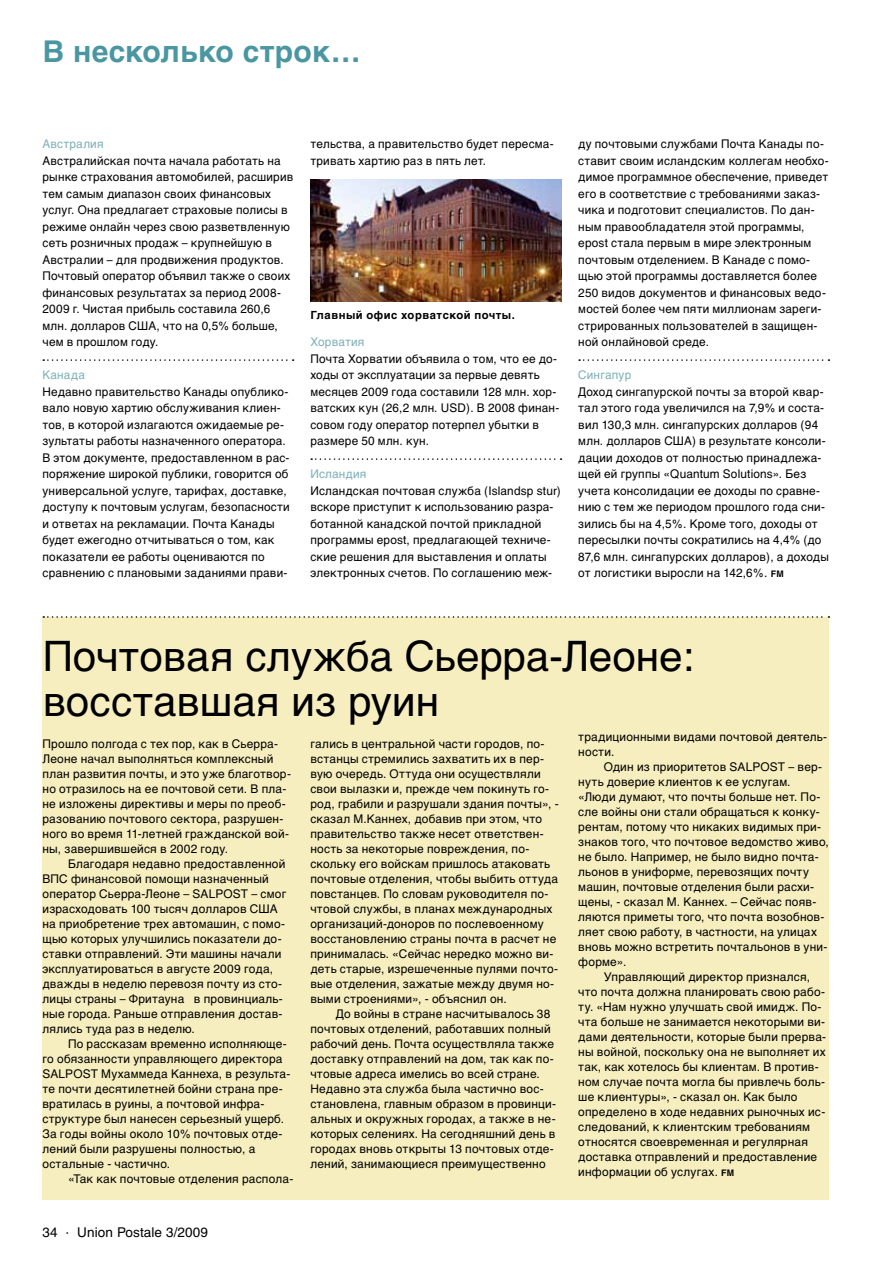
<style>
.page{position:relative;width:893px;height:1263px;background:#fff}
.page>*{position:absolute;margin:0;border:0;box-sizing:border-box;transform-origin:0 0}
.t1{font:42px/45px "Helvetica Cyr Upright";color:#000}
.t2{font:700 30px "Helvetica Cyr";letter-spacing:.01em;color:#4a97a2}
.t3{font:13.5px "Helvetica Cyr Upright";letter-spacing:.01em;color:#000}
.t4{font:12px/16.5px "Helvetica Cyr Upright";letter-spacing:.02em;color:#000}
.t5{font:12px "Helvetica Cyr Upright";letter-spacing:.015em;color:#7db0b9}
.t6{font:700 11.25px "Helvetica Cyr";letter-spacing:.045em;color:#000}
.s1{font-family:"Helvetica Cyr";font-weight:700;font-size:9px}
</style>
<div class="page">
<div style="left:43px;top:617px;width:786px;height:582px;background:#f6eebf"></div>
<svg style="left:43px;top:359px;width:251px;height:2px"></svg>
<svg style="left:311px;top:458px;width:251px;height:2px"></svg>
<svg style="left:579px;top:359px;width:250px;height:2px"></svg>
<svg style="left:43px;top:616px;width:786px;height:2px"></svg>
<img style="left:310px;top:179px;width:251px;height:122px">
<h2 class="t2" style="left:43px;top:35px;width:320px">В несколько строк…</h2>
<p class="t5" style="left:43px;top:137px;width:63px">Австралия</p>
<p class="t4" style="left:43px;top:152px;width:252px">Австралийская почта начала работать на рынке страхования автомобилей, расширив тем самым диапазон своих финансовых услуг. Она предлагает страховые полисы в режиме онлайн через свою разветвленную сеть розничных продаж – крупнейшую в Австралии – для продвижения продуктов.<br>Почтовый оператор объявил также о своих финансовых результатах за период 2008- 2009 г. Чистая прибыль составила 260,6 млн. долларов США, что на 0,5% больше, чем в прошлом году.</p>
<p class="t5" style="left:43px;top:368px;width:44px">Канада</p>
<p class="t4" style="left:43px;top:383px;width:249px">Недавно правительство Канады опублико&shy;вало новую хартию обслуживания клиен&shy;тов, в которой излагаются ожидаемые ре&shy;зультаты работы назначенного оператора.<br>В этом документе, предоставленном в рас&shy;поряжение широкой публики, говорится об универсальной услуге, тарифах, доставке, доступу к почтовым услугам, безопасности и ответах на рекламации. Почта Канады будет ежегодно отчитываться о том, как показатели ее работы оцениваются по сравнению с плановыми заданиями прави-</p>
<p class="t4" style="left:310px;top:136px;width:245px">тельства, а правительство будет пересма&shy;тривать хартию раз в пять лет.</p>
<p class="t6" style="left:310px;top:308px;width:206px">Главный офис хорватской почты.</p>
<p class="t5" style="left:310px;top:335px;width:56px">Хорватия</p>
<p class="t4" style="left:310px;top:350px;width:250px">Почта Хорватии объявила о том, что ее до&shy;ходы от эксплуатации за первые девять месяцев 2009 года составили 128 млн. хор&shy;ватских кун (26,2 млн. USD). В 2008 финан&shy;совом году оператор потерпел убытки в размере 50 млн. кун.</p>
<p class="t5" style="left:310px;top:467px;width:57px">Исландия</p>
<p class="t4" style="left:310px;top:482px;width:252px">Исландская почтовая служба (Islandsp stur) вскоре приступит к использованию разра&shy;ботанной канадской почтой прикладной программы epost, предлагающей техниче&shy;ские решения для выставления и оплаты электронных счетов. По соглашению меж-</p>
<p class="t4" style="left:578px;top:136px;width:252px">ду почтовыми службами Почта Канады по&shy;ставит своим исландским коллегам необхо&shy;димое программное обеспечение, приведет его в соответствие с требованиями заказ&shy;чика и подготовит специалистов. По дан&shy;ным правообладателя этой программы, epost стала первым в мире электронным почтовым отделением. В Канаде с помо&shy;щью этой программы доставляется более 250 видов документов и финансовых ведо&shy;мостей более чем пяти миллионам зареги&shy;стрированных пользователей в защищен&shy;ной онлайновой среде.</p>
<p class="t5" style="left:578px;top:368px;width:55px">Сингапур</p>
<p class="t4" style="left:578px;top:383px;width:252px">Доход сингапурской почты за второй квар&shy;тал этого года увеличился на 7,9% и соста&shy;вил 130,3 млн. сингапурских долларов (94 млн. долларов США) в результате консоли&shy;дации доходов от полностью принадлежа&shy;щей ей группы «Quantum Solutions». Без учета консолидации ее доходы по сравне&shy;нию с тем же периодом прошлого года сни&shy;зились бы на 4,5%. Кроме того, доходы от пересылки почты сократились на 4,4% (до 87,6 млн. сингапурских долларов), а доходы от логистики выросли на 142,6%. <span class="s1">FM</span></p>
<h1 class="t1" style="left:43px;top:634px;width:654px">Почтовая служба Сьерра-Леоне: восставшая из руин</h1>
<p class="t4" style="left:43px;top:737px;width:250px;line-height:15px">Прошло полгода с тех пор, как в Сьерра-Леоне начал выполняться комплексный план развития почты, и это уже благотвор&shy;но отразилось на ее почтовой сети. В пла&shy;не изложены директивы и меры по преоб&shy;разованию почтового сектора, разрушен&shy;ного во время 11-летней гражданской вой&shy;ны, завершившейся в 2002 году.</p>
<p class="t4" style="left:43px;top:857px;width:245px;line-height:15px;text-indent:26px">Благодаря недавно предоставленной ВПС финансовой помощи назначенный оператор Сьерра-Леоне – SALPOST – смог израсходовать 100 тысяч долларов США на приобретение трех автомашин, с помо&shy;щью которых улучшились показатели до&shy;ставки отправлений. Эти машины начали эксплуатироваться в августе 2009 года, дважды в неделю перевозя почту из сто&shy;лицы страны – Фритауна в провинциаль&shy;ные города. Раньше отправления достав&shy;лялись туда раз в неделю.</p>
<p class="t4" style="left:43px;top:1037px;width:249px;line-height:15px;text-indent:26px">По рассказам временно исполняюще&shy;го обязанности управляющего директора SALPOST Мухаммеда Каннеха, в результа&shy;те почти десятилетней бойни страна пре&shy;вратилась в руины, а почтовой инфра&shy;структуре был нанесен серьезный ущерб.<br>За годы войны около 10% почтовых отде&shy;лений были разрушены полностью, а остальные - частично.</p>
<p class="t4" style="left:68px;top:1171px;width:227px">«Так как почтовые отделения распола-</p>
<p class="t4" style="left:578px;top:730px;width:250px;line-height:15px">традиционными видами почтовой деятель&shy;ности.</p>
<p class="t4" style="left:604px;top:759px;width:220px">Один из приоритетов SALPOST – вер-</p>
<p class="t4" style="left:578px;top:774px;width:214px">нуть доверие клиентов к ее услугам.</p>
<p class="t4" style="left:578px;top:789px;width:244px">«Люди думают, что почты больше нет. По-</p>
<p class="t4" style="left:578px;top:804px;width:243px">сле войны они стали обращаться к конку-</p>
<p class="t4" style="left:578px;top:819px;width:244px">рентам, потому что никаких видимых при-</p>
<p class="t4" style="left:578px;top:834px;width:252px">знаков того, что почтовое ведомство живо,</p>
<p class="t4" style="left:578px;top:849px;width:242px">не было. Например, не было видно почта-</p>
<p class="t4" style="left:578px;top:864px;width:232px">льонов в униформе, перевозящих почту</p>
<p class="t4" style="left:578px;top:879px;width:237px">машин, почтовые отделения были расхи-</p>
<p class="t4" style="left:578px;top:894px;width:240px">щены, - сказал М. Каннех. – Сейчас появ-</p>
<p class="t4" style="left:578px;top:909px;width:248px">ляются приметы того, что почта возобнов-</p>
<p class="t4" style="left:578px;top:924px;width:240px">ляет свою работу, в частности, на улицах</p>
<p class="t4" style="left:578px;top:939px;width:251px">вновь можно встретить почтальонов в уни-</p>
<p class="t4" style="left:578px;top:954px;width:50px">форме».</p>
<p class="t4" style="left:604px;top:969px;width:208px">Управляющий директор признался,</p>
<p class="t4" style="left:578px;top:984px;width:248px">что почта должна планировать свою рабо-</p>
<p class="t4" style="left:578px;top:999px;width:245px">ту. «Нам нужно улучшать свой имидж. По-</p>
<p class="t4" style="left:578px;top:1014px;width:248px">чта больше не занимается некоторыми ви-</p>
<p class="t4" style="left:578px;top:1029px;width:249px">дами деятельности, которые были прерва-</p>
<p class="t4" style="left:578px;top:1044px;width:249px">ны войной, поскольку она не выполняет их</p>
<p class="t4" style="left:578px;top:1059px;width:242px">так, как хотелось бы клиентам. В против-</p>
<p class="t4" style="left:578px;top:1074px;width:248px">ном случае почта могла бы привлечь боль-</p>
<p class="t4" style="left:578px;top:1089px;width:221px">ше клиентуры», - сказал он. Как было</p>
<p class="t4" style="left:578px;top:1104px;width:248px">определено в ходе недавних рыночных ис-</p>
<p class="t4" style="left:578px;top:1119px;width:233px">следований, к клиентским требованиям</p>
<p class="t4" style="left:578px;top:1134px;width:231px">относятся своевременная и регулярная</p>
<p class="t4" style="left:578px;top:1149px;width:240px">доставка отправлений и предоставление</p>
<p class="t4" style="left:578px;top:1164px;width:158px">информации об услугах. <span class="s1">FM</span></p>
<p class="t4" style="left:310px;top:737px;width:250px;line-height:15px">гались в центральной части городов, по&shy;встанцы стремились захватить их в пер&shy;вую очередь. Оттуда они осуществляли свои вылазки и, прежде чем покинуть го&shy;род, грабили и разрушали здания почты», - сказал М.Каннех, добавив при этом, что правительство также несет ответствен&shy;ность за некоторые повреждения, по&shy;скольку его войскам пришлось атаковать почтовые отделения, чтобы выбить оттуда повстанцев. По словам руководителя по&shy;чтовой службы, в планах международных организаций-доноров по послевоенному восстановлению страны почта в расчет не принималась. «Сейчас нередко можно ви&shy;деть старые, изрешеченные пулями почто&shy;вые отделения, зажатые между двумя но&shy;выми строениями», - объяснил он.</p>
<p class="t4" style="left:310px;top:1007px;width:247px;line-height:15px;text-indent:26px">До войны в стране насчитывалось 38 почтовых отделений, работавших полный рабочий день. Почта осуществляла также доставку отправлений на дом, так как по&shy;чтовые адреса имелись во всей стране.<br>Недавно эта служба была частично вос&shy;становлена, главным образом в провинци&shy;альных и окружных городах, а также в не&shy;которых селениях. На сегодняшний день в городах вновь открыты 13 почтовых отде&shy;лений, занимающиеся преимущественно</p>
<p class="t3" style="left:43px;top:1225px;width:167px">34 · Union Postale 3/2009</p>
</div>
